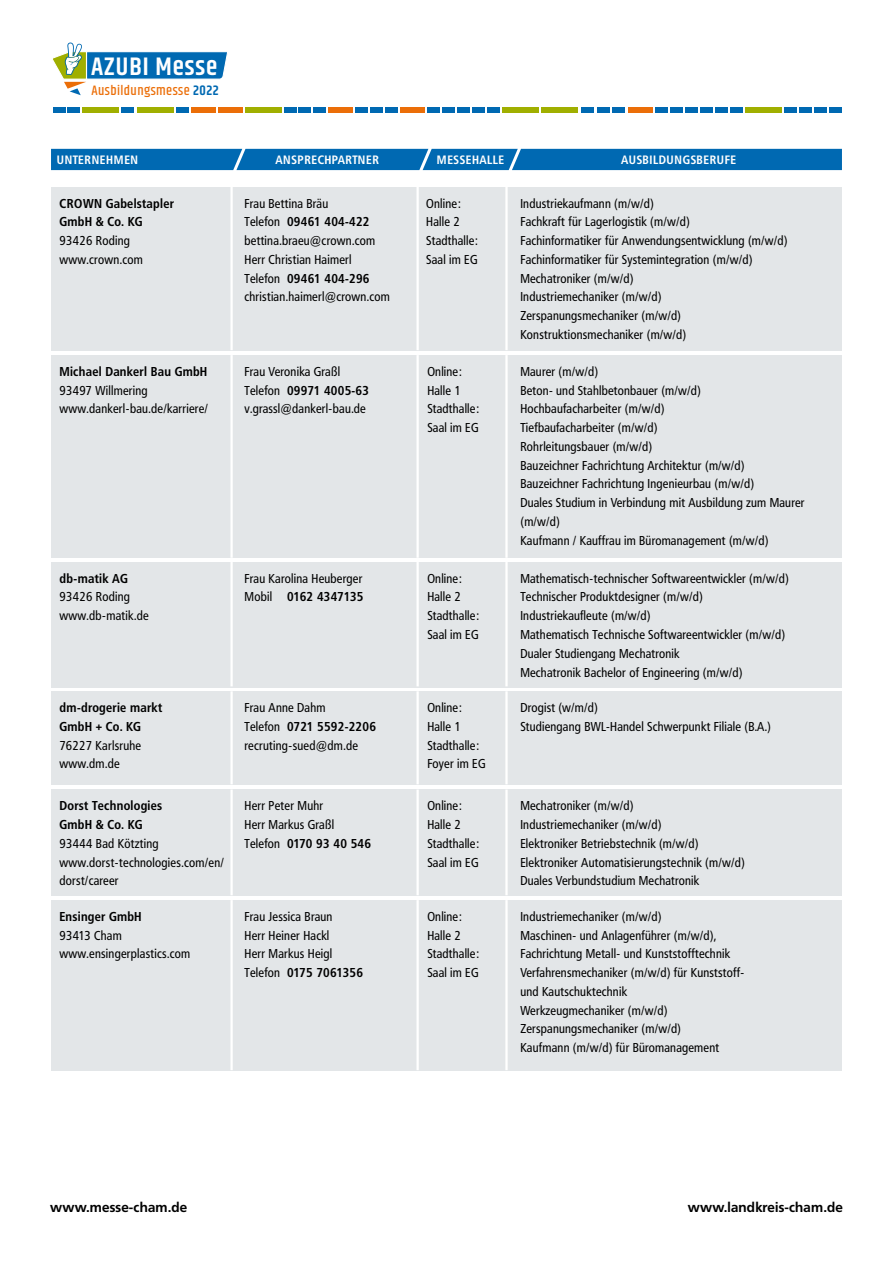
<style>
.page{position:relative;width:893px;height:1263px;background:#fff}
.page>*{position:absolute;margin:0;border:0;box-sizing:border-box;transform-origin:0 0}
.t1{font:600 25.5px "Khand";letter-spacing:.04em;color:#fff}
.t2{font:500 13.8px "Khand";letter-spacing:.03em;color:#eb6e08}
.t3{font:700 13.5px "Frutiger BQ";letter-spacing:.015em;color:#000}
.t4{font:12.75px/18.8px "Frutiger Condensed BQ";letter-spacing:.02em;color:#000}
.t5{font:700 12.75px/18.8px "Frutiger Condensed BQ";letter-spacing:.02em;color:#000}
.t6{font:700 12px "Frutiger Condensed BQ";letter-spacing:.05em;color:#fff}
.s1{font-weight:600;color:#0069b2}
.s2{font-weight:700}
</style>
<div class="page">
<svg style="left:53px;top:43px;width:175px;height:52px"></svg>
<div style="left:53px;top:107px;width:12px;height:6px;background:#0069b2"></div>
<div style="left:68px;top:107px;width:12px;height:6px;background:#0069b2"></div>
<div style="left:176px;top:107px;width:12px;height:6px;background:#0069b2"></div>
<div style="left:284px;top:107px;width:12px;height:6px;background:#0069b2"></div>
<div style="left:299px;top:107px;width:12px;height:6px;background:#0069b2"></div>
<div style="left:355px;top:107px;width:13px;height:6px;background:#0069b2"></div>
<div style="left:370px;top:107px;width:12px;height:6px;background:#0069b2"></div>
<div style="left:427px;top:107px;width:12px;height:6px;background:#0069b2"></div>
<div style="left:83px;top:107px;width:36px;height:6px;background:#a0af00"></div>
<div style="left:122px;top:107px;width:12px;height:6px;background:#0069b2"></div>
<div style="left:137px;top:107px;width:36px;height:6px;background:#a0af00"></div>
<div style="left:191px;top:107px;width:24px;height:6px;background:#eb6e08"></div>
<div style="left:218px;top:107px;width:24px;height:6px;background:#eb6e08"></div>
<div style="left:245px;top:107px;width:36px;height:6px;background:#a0af00"></div>
<div style="left:313px;top:107px;width:13px;height:6px;background:#0069b2"></div>
<div style="left:329px;top:107px;width:24px;height:6px;background:#eb6e08"></div>
<div style="left:385px;top:107px;width:12px;height:6px;background:#0069b2"></div>
<div style="left:400px;top:107px;width:24px;height:6px;background:#eb6e08"></div>
<div style="left:442px;top:107px;width:12px;height:6px;background:#0069b2"></div>
<div style="left:457px;top:107px;width:12px;height:6px;background:#0069b2"></div>
<div style="left:472px;top:107px;width:12px;height:6px;background:#0069b2"></div>
<div style="left:487px;top:107px;width:13px;height:6px;background:#0069b2"></div>
<div style="left:502px;top:107px;width:37px;height:6px;background:#a0af00"></div>
<div style="left:541px;top:107px;width:37px;height:6px;background:#a0af00"></div>
<div style="left:582px;top:107px;width:12px;height:6px;background:#0069b2"></div>
<div style="left:597px;top:107px;width:12px;height:6px;background:#0069b2"></div>
<div style="left:612px;top:107px;width:12px;height:6px;background:#0069b2"></div>
<div style="left:628px;top:107px;width:24px;height:6px;background:#eb6e08"></div>
<div style="left:655px;top:107px;width:12px;height:6px;background:#0069b2"></div>
<div style="left:670px;top:107px;width:12px;height:6px;background:#0069b2"></div>
<div style="left:685px;top:107px;width:12px;height:6px;background:#0069b2"></div>
<div style="left:700px;top:107px;width:12px;height:6px;background:#0069b2"></div>
<div style="left:715px;top:107px;width:12px;height:6px;background:#0069b2"></div>
<div style="left:730px;top:107px;width:12px;height:6px;background:#0069b2"></div>
<div style="left:745px;top:107px;width:37px;height:6px;background:#a0af00"></div>
<div style="left:785px;top:107px;width:12px;height:6px;background:#0069b2"></div>
<div style="left:800px;top:107px;width:12px;height:6px;background:#0069b2"></div>
<div style="left:815px;top:107px;width:12px;height:6px;background:#0069b2"></div>
<div style="left:830px;top:107px;width:12px;height:6px;background:#0069b2"></div>
<div style="left:51px;top:149px;width:791px;height:21px;background:#0069b2"></div>
<div style="left:51px;top:355px;width:791px;height:203px;background:#e3e6e8"></div>
<hr style="left:230px;top:355px;width:3px;height:203px;background:#fff">
<hr style="left:416px;top:355px;width:3px;height:203px;background:#fff">
<hr style="left:505px;top:355px;width:3px;height:203px;background:#fff">
<div style="left:51px;top:900px;width:791px;height:170px;background:#e3e6e8"></div>
<hr style="left:230px;top:900px;width:3px;height:170px;background:#fff">
<hr style="left:416px;top:900px;width:3px;height:170px;background:#fff">
<hr style="left:505px;top:900px;width:3px;height:170px;background:#fff">
<div style="left:51px;top:789px;width:791px;height:107px;background:#e3e6e8"></div>
<hr style="left:230px;top:789px;width:3px;height:106px;background:#fff">
<hr style="left:416px;top:789px;width:3px;height:106px;background:#fff">
<hr style="left:505px;top:789px;width:3px;height:106px;background:#fff">
<div style="left:51px;top:691px;width:791px;height:94px;background:#e3e6e8"></div>
<hr style="left:230px;top:691px;width:3px;height:93px;background:#fff">
<hr style="left:416px;top:691px;width:3px;height:93px;background:#fff">
<hr style="left:505px;top:691px;width:3px;height:93px;background:#fff">
<div style="left:51px;top:562px;width:791px;height:125px;background:#e3e6e8"></div>
<hr style="left:230px;top:562px;width:3px;height:124px;background:#fff">
<hr style="left:416px;top:562px;width:3px;height:124px;background:#fff">
<hr style="left:505px;top:562px;width:3px;height:124px;background:#fff">
<div style="left:51px;top:187px;width:791px;height:163px;background:#e3e6e8"></div>
<hr style="left:230px;top:187px;width:3px;height:163px;background:#fff">
<hr style="left:416px;top:187px;width:3px;height:163px;background:#fff">
<hr style="left:505px;top:187px;width:3px;height:163px;background:#fff">
<h1 class="t1" style="left:91px;top:49px;width:128px">AZUBI Messe</h1>
<p class="t2" style="left:91px;top:82px;width:129px">Ausbildungsmesse <span class="s1">2022</span></p>
<p class="t6" style="left:57px;top:152px;width:83px">UNTERNEHMEN</p>
<p class="t6" style="left:275px;top:152px;width:105px">ANSPRECHPARTNER</p>
<p class="t6" style="left:437px;top:152px;width:69px">MESSEHALLE</p>
<p class="t6" style="left:621px;top:152px;width:117px">AUSBILDUNGSBERUFE</p>
<p class="t5" style="left:60px;top:194px;width:116px">CROWN Gabelstapler<br>GmbH &amp; Co. KG</p>
<p class="t4" style="left:60px;top:231px;width:85px">93426 Roding www.crown.com</p>
<p class="t4" style="left:244px;top:194px;width:147px">Frau Bettina Bräu<br>Telefon <span class="s2">09461 404-422 </span>bettina.braeu@crown.com<br>Herr Christian Haimerl<br>Telefon <span class="s2">09461 404-296 </span>christian.haimerl@crown.com</p>
<p class="t4" style="left:426px;top:194px;width:53px">Online:<br>Halle 2<br>Stadthalle:<br>Saal im EG</p>
<p class="t4" style="left:520px;top:194px;width:269px">Industriekaufmann (m/w/d)<br>Fachkraft für Lagerlogistik (m/w/d)<br>Fachinformatiker für Anwendungsentwicklung (m/w/d)<br>Fachinformatiker für Systemintegration (m/w/d)<br>Mechatroniker (m/w/d)<br>Industriemechaniker (m/w/d)<br>Zerspanungsmechaniker (m/w/d)<br>Konstruktionsmechaniker (m/w/d)</p>
<p class="t5" style="left:60px;top:362px;width:149px">Michael Dankerl Bau GmbH</p>
<p class="t4" style="left:60px;top:381px;width:150px">93497 Willmering www.dankerl-bau.de/karriere/</p>
<p class="t4" style="left:244px;top:362px;width:126px">Frau Veronika Graßl<br>Telefon <span class="s2">09971 4005‑63 </span>v.grassl@dankerl-bau.de</p>
<p class="t4" style="left:427px;top:362px;width:53px">Online:<br>Halle 1<br>Stadthalle:<br>Saal im EG</p>
<p class="t4" style="left:520px;top:362px;width:286px">Maurer (m/w/d)<br>Beton- und Stahlbetonbauer (m/w/d)<br>Hochbaufacharbeiter (m/w/d)<br>Tiefbaufacharbeiter (m/w/d)<br>Rohrleitungsbauer (m/w/d)<br>Bauzeichner Fachrichtung Architektur (m/w/d)<br>Bauzeichner Fachrichtung Ingenieurbau (m/w/d)<br>Duales Studium in Verbindung mit Ausbildung zum Maurer (m/w/d)<br>Kaufmann / Kauffrau im Büromanagement (m/w/d)</p>
<p class="t5" style="left:60px;top:569px;width:70px">db-matik AG</p>
<p class="t4" style="left:60px;top:587px;width:91px">93426 Roding www.db-matik.de</p>
<p class="t4" style="left:244px;top:569px;width:121px">Frau Karolina Heuberger<br>Mobil <span class="s2">0162 4347135</span></p>
<p class="t4" style="left:427px;top:569px;width:53px">Online:<br>Halle 2<br>Stadthalle:<br>Saal im EG</p>
<p class="t4" style="left:520px;top:569px;width:270px">Mathematisch-technischer Softwareentwickler (m/w/d)<br>Technischer Produktdesigner (m/w/d)<br>Industriekaufleute (m/w/d)<br>Mathematisch Technische Softwareentwickler (m/w/d)<br>Dualer Studiengang Mechatronik<br>Mechatronik Bachelor of Engineering (m/w/d)</p>
<p class="t5" style="left:60px;top:698px;width:104px">dm-drogerie markt<br>GmbH + Co. KG</p>
<p class="t4" style="left:60px;top:735px;width:83px">76227 Karlsruhe www.dm.de</p>
<p class="t4" style="left:244px;top:698px;width:133px">Frau Anne Dahm<br>Telefon <span class="s2">0721 5592-2206 </span>recruting-sued@dm.de</p>
<p class="t4" style="left:427px;top:698px;width:60px">Online:<br>Halle 1<br>Stadthalle:<br>Foyer im EG</p>
<p class="t4" style="left:520px;top:698px;width:252px">Drogist (w/m/d)<br>Studiengang BWL-Handel Schwerpunkt Filiale (B.A.)</p>
<p class="t5" style="left:60px;top:796px;width:104px">Dorst Technologies<br>GmbH &amp; Co. KG</p>
<p class="t4" style="left:60px;top:834px;width:166px">93444 Bad Kötzting www.dorst-technologies.com/en/ dorst/career</p>
<p class="t4" style="left:244px;top:796px;width:128px">Herr Peter Muhr<br>Herr Markus Graßl<br>Telefon <span class="s2">0170 93 40 546</span></p>
<p class="t4" style="left:427px;top:796px;width:53px">Online:<br>Halle 2<br>Stadthalle:<br>Saal im EG</p>
<p class="t4" style="left:520px;top:796px;width:226px">Mechatroniker (m/w/d)<br>Industriemechaniker (m/w/d)<br>Elektroniker Betriebstechnik (m/w/d)<br>Elektroniker Automatisierungstechnik (m/w/d)<br>Duales Verbundstudium Mechatronik</p>
<p class="t5" style="left:60px;top:907px;width:84px">Ensinger GmbH</p>
<p class="t4" style="left:60px;top:925px;width:132px">93413 Cham www.ensingerplastics.com</p>
<p class="t4" style="left:244px;top:907px;width:120px">Frau Jessica Braun<br>Herr Heiner Hackl<br>Herr Markus Heigl<br>Telefon <span class="s2">0175 7061356</span></p>
<p class="t4" style="left:427px;top:907px;width:53px">Online:<br>Halle 2<br>Stadthalle:<br>Saal im EG</p>
<p class="t4" style="left:520px;top:907px;width:225px">Industriemechaniker (m/w/d)<br>Maschinen- und Anlagenführer (m/w/d), Fachrichtung Metall- und Kunststofftechnik Verfahrensmechaniker (m/w/d) für Kunststoff&shy;und Kautschuktechnik<br>Werkzeugmechaniker (m/w/d)<br>Zerspanungsmechaniker (m/w/d)<br>Kaufmann (m/w/d) für Büromanagement</p>
<p class="t3" style="left:50px;top:1199px;width:138px">www.messe-cham.de</p>
<p class="t3" style="left:688px;top:1199px;width:156px">www.landkreis-cham.de</p>
</div>
